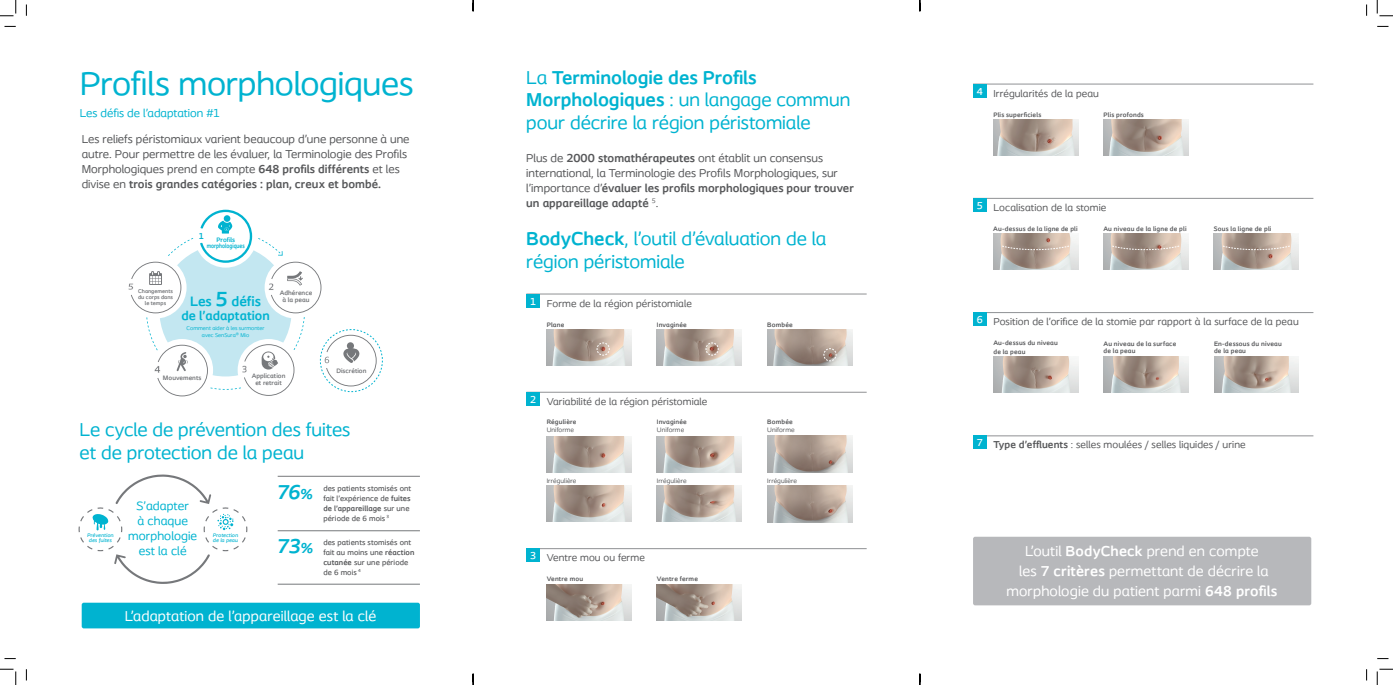
<style>
.page{position:relative;width:1393px;height:685px;background:#fff}
.page>*{position:absolute;margin:0;border:0;box-sizing:border-box;transform-origin:0 0}
.t1{font:34.5px "Coloplast";letter-spacing:-.005em;color:#00b3d0}
.t2{font:italic 700 21px "Coloplast";color:#00b3d0}
.t3{font:19.5px/22.5px "Coloplast";color:#00b3d0}
.t4{font:15px/19.5px "Coloplast";letter-spacing:.01em;color:#fff;text-align:center}
.t5{font:700 14.25px "Coloplast";color:#00b3d0}
.t6{font:700 13.27px "Coloplast";letter-spacing:.005em;color:#00b3d0}
.t7{font:12.6px/15.1px "Coloplast";letter-spacing:.005em;color:#00b3d0;text-align:center}
.t8{font:12px/15px "Coloplast";color:#57585a}
.t9{font:12px "Coloplast";color:#00b3d0}
.t10{font:10.5px "Coloplast";letter-spacing:.01em;color:#57585a}
.t11{font:700 8.93px "Coloplast";color:#00b3d0}
.t12{font:500 7.88px/9.8px "Coloplast";letter-spacing:.01em;color:#57585a}
.t13{font:700 6.75px/7.5px "Coloplast";letter-spacing:.025em;color:#57585a}
.t14{font:6.75px "Coloplast";letter-spacing:.01em;color:#57585a}
.t15{font:700 6.75px/7.3px "Coloplast";color:#76787b;text-align:center}
.t16{font:700 6.75px/6.4px "Coloplast";color:#00b3d0;text-align:center}
.t17{font:5.7px/6.8px "Coloplast";letter-spacing:.005em;color:#00b3d0;text-align:center}
.t18{font:700 5.7px/6.1px "Coloplast";color:#76787b;text-align:center}
.t19{font:italic 500 5.4px/5.4px "Coloplast";letter-spacing:.01em;color:#00b3d0;text-align:center}
.s1{font-weight:700}
.s2{font-size:21.38px}
.s3{font-size:15px}
</style>
<div class="page">
<svg style="left:128px;top:209px;width:255px;height:188px"></svg>
<svg style="left:79px;top:474px;width:168px;height:109px"></svg>
<hr style="left:278px;top:476px;width:142px;height:1px;background:#76787b">
<hr style="left:278px;top:530px;width:142px;height:1px;background:#76787b">
<hr style="left:278px;top:583px;width:142px;height:1px;background:#76787b">
<div style="left:82px;top:602px;width:338px;height:26px;background:#00b3d0;border-radius:2px"></div>
<div style="left:972px;top:536px;width:338px;height:69px;background:#b7b8bb;border-radius:2px"></div>
<img style="left:546px;top:329px;width:85px;height:36px">
<svg style="left:596px;top:342px;width:13px;height:13px"></svg>
<img style="left:656px;top:329px;width:85px;height:36px">
<svg style="left:705px;top:342px;width:13px;height:13px"></svg>
<img style="left:767px;top:329px;width:85px;height:36px">
<svg style="left:823px;top:348px;width:13px;height:13px"></svg>
<hr style="left:526px;top:293px;width:340px;height:1px;background:#8f9194">
<div style="left:526px;top:293px;width:14px;height:14px;background:#00b3d0"></div>
<hr style="left:526px;top:392px;width:340px;height:1px;background:#8f9194">
<div style="left:526px;top:392px;width:14px;height:13px;background:#00b3d0"></div>
<img style="left:767px;top:485px;width:85px;height:36px">
<img style="left:546px;top:436px;width:85px;height:36px">
<img style="left:656px;top:436px;width:85px;height:36px">
<img style="left:546px;top:485px;width:85px;height:36px">
<img style="left:656px;top:485px;width:85px;height:36px">
<img style="left:767px;top:435px;width:85px;height:37px">
<hr style="left:526px;top:548px;width:340px;height:1px;background:#8f9194">
<div style="left:526px;top:548px;width:14px;height:13px;background:#00b3d0"></div>
<img style="left:546px;top:584px;width:85px;height:36px">
<img style="left:656px;top:584px;width:85px;height:35px">
<hr style="left:972px;top:435px;width:341px;height:1px;background:#8f9194">
<div style="left:972px;top:435px;width:14px;height:14px;background:#00b3d0"></div>
<hr style="left:972px;top:84px;width:341px;height:1px;background:#8f9194">
<div style="left:972px;top:84px;width:14px;height:13px;background:#00b3d0"></div>
<img style="left:993px;top:119px;width:85px;height:36px">
<img style="left:1103px;top:119px;width:85px;height:36px">
<hr style="left:972px;top:198px;width:341px;height:1px;background:#8f9194">
<div style="left:972px;top:198px;width:14px;height:13px;background:#00b3d0"></div>
<img style="left:993px;top:234px;width:84px;height:35px">
<img style="left:1103px;top:234px;width:84px;height:35px">
<img style="left:1213px;top:234px;width:85px;height:35px">
<svg style="left:1001px;top:245px;width:68px;height:6px"></svg>
<svg style="left:1111px;top:245px;width:68px;height:6px"></svg>
<svg style="left:1221px;top:245px;width:69px;height:6px"></svg>
<hr style="left:972px;top:312px;width:341px;height:1px;background:#8f9194">
<div style="left:972px;top:312px;width:14px;height:14px;background:#00b3d0"></div>
<img style="left:993px;top:357px;width:85px;height:36px">
<img style="left:1103px;top:357px;width:85px;height:36px">
<img style="left:1214px;top:357px;width:84px;height:36px">
<svg style="left:4px;top:26px;width:12px;height:1px"></svg>
<svg style="left:4px;top:658px;width:12px;height:1px"></svg>
<svg style="left:0;top:0;width:17px;height:17px"></svg>
<svg style="left:0;top:668px;width:17px;height:16px"></svg>
<svg style="left:1376px;top:0;width:16px;height:17px"></svg>
<svg style="left:1376px;top:668px;width:16px;height:16px"></svg>
<svg style="left:472px;top:0;width:2px;height:11px"></svg>
<svg style="left:472px;top:673px;width:2px;height:11px"></svg>
<h1 class="t1" style="left:80px;top:63px;width:335px">Profils morphologiques</h1>
<p class="t9" style="left:80px;top:105px;width:141px">Les défis de l’adaptation #1</p>
<p class="t8" style="left:82px;top:131px;width:329px">Les reliefs péristomiaux varient beaucoup d’une personne à une autre. Pour permettre de les évaluer, la Terminologie des Profils Morphologiques prend en compte <span class="s1">648 profils différents</span> et les divise en <span class="s1">trois grandes catégories : plan, creux et bombé.</span></p>
<p class="t11" style="left:199px;top:230px;width:7px">1</p>
<p class="t16" style="left:207px;top:236px;width:40px">Profils morphologiques</p>
<p class="t18" style="left:138px;top:288px;width:36px">Changements du corps dans le temps</p>
<p class="t15" style="left:280px;top:288px;width:34px">Adhérence à la peau</p>
<p class="t5" style="left:190px;top:292px;width:72px">Les <span class="s2">5</span> défis</p>
<p class="t6" style="left:181px;top:308px;width:90px">de l’adaptation</p>
<p class="t17" style="left:187px;top:324px;width:79px">Comment aider à les surmonter avec SenSura® Mio</p>
<p class="t15" style="left:163px;top:374px;width:40px">Mouvements</p>
<p class="t15" style="left:252px;top:372px;width:35px">Application et retrait</p>
<p class="t15" style="left:336px;top:367px;width:32px">Discrétion</p>
<h3 class="t3" style="left:80px;top:418px;width:272px">Le cycle de prévention des fuites et de protection de la peau</h3>
<p class="t7" style="left:128px;top:498px;width:70px">S’adapter<br>à chaque morphologie est la clé</p>
<p class="t19" style="left:87px;top:532px;width:28px">Prévention des fuites</p>
<p class="t19" style="left:213px;top:532px;width:27px;text-align:left">Protection de la peau</p>
<h2 class="t2" style="left:276px;top:479px;width:38px">76<span class="s3">%</span></h2>
<h2 class="t2" style="left:276px;top:533px;width:38px">73<span class="s3">%</span></h2>
<p class="t12" style="left:323px;top:483px;width:89px">des patients stomisés ont fait l’expérience de <span class="s1">fuites de l’appareillage</span> sur une période de 6 mois <sup>3</sup></p>
<p class="t12" style="left:323px;top:537px;width:93px">des patients stomisés ont fait au moins une <span class="s1">réaction cutanée</span> sur une période de 6 mois <sup>4</sup></p>
<p class="t4" style="left:125px;top:605px;width:253px">L’adaptation de l’appareillage est la clé</p>
<h3 class="t3" style="left:526px;top:66px;width:325px">La <span class="s1">Terminologie des Profils<br>Morphologiques</span> : un langage commun pour décrire la région péristomiale</h3>
<p class="t8" style="left:526px;top:150px;width:329px">Plus de <span class="s1">2000 stomathérapeutes</span> ont établit un consensus international, la Terminologie des Profils Morphologiques, sur l’importance d’<span class="s1">évaluer les profils morphologiques pour trouver un appareillage adapté</span> <sup>5</sup>.</p>
<h3 class="t3" style="left:526px;top:227px;width:301px"><span class="s1">BodyCheck</span>, l’outil d’évaluation de la région péristomiale</h3>
<p class="t10" style="left:530px;top:296px;width:163px"><sup>1</sup> Forme de la région péristomiale</p>
<p class="t13" style="left:546px;top:320px;width:19px">Plane</p>
<p class="t13" style="left:656px;top:320px;width:32px">Invaginée</p>
<p class="t13" style="left:767px;top:320px;width:27px">Bombée</p>
<p class="t10" style="left:530px;top:395px;width:179px"><sup>2</sup> Variabilité de la région péristomiale</p>
<p class="t13" style="left:546px;top:417px;width:31px">Régulière</p>
<p class="t14" style="left:546px;top:425px;width:29px">Uniforme</p>
<p class="t13" style="left:656px;top:417px;width:32px">Invaginée</p>
<p class="t14" style="left:656px;top:425px;width:29px">Uniforme</p>
<p class="t13" style="left:767px;top:417px;width:27px">Bombée</p>
<p class="t14" style="left:767px;top:425px;width:29px">Uniforme</p>
<p class="t14" style="left:546px;top:476px;width:31px">Irrégulière</p>
<p class="t14" style="left:656px;top:476px;width:31px">Irrégulière</p>
<p class="t14" style="left:767px;top:476px;width:31px">Irrégulière</p>
<p class="t10" style="left:530px;top:551px;width:116px"><sup>3</sup> Ventre mou ou ferme</p>
<p class="t13" style="left:546px;top:574px;width:38px">Ventre mou</p>
<p class="t13" style="left:656px;top:574px;width:43px">Ventre ferme</p>
<p class="t10" style="left:976px;top:87px;width:124px"><sup>4</sup> Irrégularités de la peau</p>
<p class="t13" style="left:993px;top:110px;width:49px">Plis superficiels</p>
<p class="t13" style="left:1103px;top:110px;width:42px">Plis profonds</p>
<p class="t10" style="left:976px;top:201px;width:131px"><sup>5</sup> Localisation de la stomie</p>
<p class="t13" style="left:993px;top:225px;width:86px">Au-dessus de la ligne de pli</p>
<p class="t13" style="left:1103px;top:225px;width:85px">Au niveau de la ligne de pli</p>
<p class="t13" style="left:1213px;top:225px;width:59px">Sous la ligne de pli</p>
<p class="t10" style="left:976px;top:315px;width:323px"><sup>6</sup> Position de l’orifice de la stomie par rapport à la surface de la peau</p>
<p class="t13" style="left:993px;top:339px;width:66px;line-height:8.2px">Au-dessus du niveau de la peau</p>
<p class="t13" style="left:1103px;top:339px;width:74px">Au niveau de la surface de la peau</p>
<p class="t13" style="left:1213px;top:339px;width:69px">En-dessous du niveau de la peau</p>
<p class="t10" style="left:976px;top:438px;width:270px"><sup>7</sup> <span class="s1">Type d’effluents</span> : selles moulées / selles liquides / urine</p>
<p class="t4" style="left:1006px;top:541px;width:272px">L’outil <span class="s1">BodyCheck</span> prend en compte<br>les <span class="s1">7 critères</span> permettant de décrire la morphologie du patient parmi <span class="s1">648 profils</span></p>
</div>
